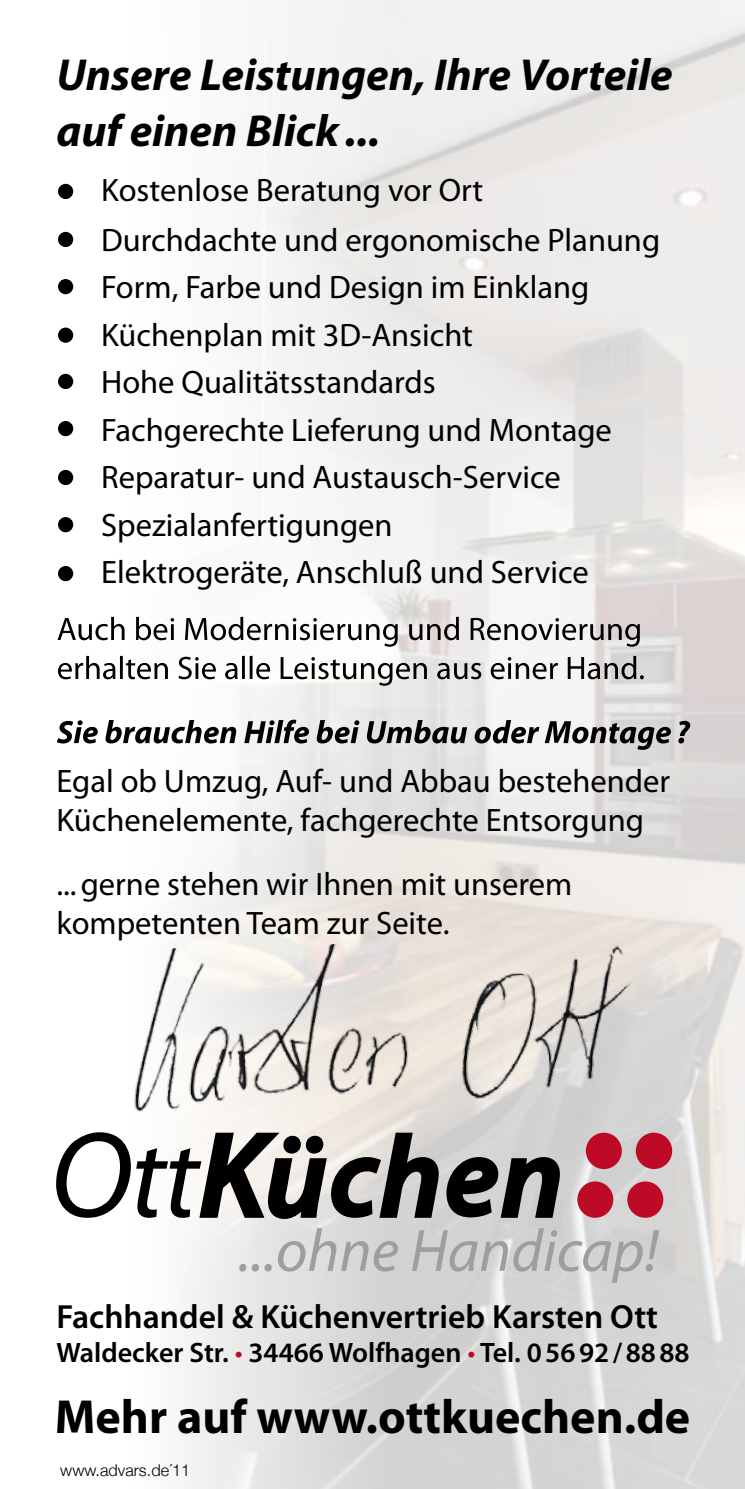
<style>
.page{position:relative;width:745px;height:1489px;background:#fff}
.page>*{position:absolute;margin:0;border:0;box-sizing:border-box;transform-origin:0 0}
.t1{font:700 48px "Myriad Pro";color:#000}
.t2{font:italic 700 45px/55px "Myriad Pro";color:#000}
.t3{font:600 33.5px "Myriad Pro";color:#000}
.t4{font:32.5px/47.8px "Myriad Pro";color:#000}
.t5{font:600 28.25px "Myriad Pro";color:#000}
.t6{font:300 16.25px "Helvetica Neue";color:#000}
.s1{font-weight:400;color:#bd0a26}
</style>
<div class="page">
<img style="left:56px;top:0;width:688px;height:1488px">
<svg style="left:57px;top:719px;width:632px;height:31px"></svg>
<svg style="left:58px;top:656px;width:585px;height:29px"></svg>
<svg style="left:58px;top:617px;width:581px;height:29px"></svg>
<img style="left:57px;top:935px;width:619px;height:188px">
<div style="left:58px;top:184px;width:15px;height:15px;background:#000;border-radius:50%"></div>
<div style="left:58px;top:327px;width:15px;height:16px;background:#000;border-radius:50%"></div>
<div style="left:58px;top:232px;width:15px;height:15px;background:#000;border-radius:50%"></div>
<div style="left:58px;top:470px;width:15px;height:15px;background:#000;border-radius:50%"></div>
<div style="left:58px;top:374px;width:15px;height:15px;background:#000;border-radius:50%"></div>
<div style="left:58px;top:279px;width:15px;height:15px;background:#000;border-radius:50%"></div>
<div style="left:58px;top:517px;width:15px;height:15px;background:#000;border-radius:50%"></div>
<div style="left:58px;top:566px;width:15px;height:15px;background:#000;border-radius:50%"></div>
<div style="left:58px;top:421px;width:15px;height:15px;background:#000;border-radius:50%"></div>
<svg style="left:446px;top:1156px;width:113px;height:61px;background:#505051"></svg>
<svg style="left:56px;top:1132px;width:382px;height:86px"></svg>
<div style="left:585px;top:1132px;width:36px;height:36px;background:#bd0a26;border-radius:50%"></div>
<div style="left:577px;top:1181px;width:36px;height:36px;background:#bd0a26;border-radius:50%"></div>
<div style="left:635px;top:1132px;width:36px;height:36px;background:#bd0a26;border-radius:50%"></div>
<div style="left:627px;top:1181px;width:35px;height:36px;background:#bd0a26;border-radius:50%"></div>
<div style="left:239px;top:1263px;width:7px;height:8px;background:#9c9e9f;border-radius:50%"></div>
<div style="left:251px;top:1263px;width:8px;height:8px;background:#9c9e9f;border-radius:50%"></div>
<div style="left:264px;top:1263px;width:7px;height:8px;background:#9c9e9f;border-radius:50%"></div>
<svg style="left:278px;top:1228px;width:120px;height:43px;background:#c9c9ca"></svg>
<svg style="left:411px;top:1230px;width:96px;height:41px;background:#c2c3c4"></svg>
<svg style="left:513px;top:1228px;width:146px;height:54px;background:#c7c7c8"></svg>
<h2 class="t2" style="left:56px;top:46px;width:617px">Unsere Leistungen, Ihre Vorteile auf einen Blick...</h2>
<p class="t4" style="left:101px;top:165px;width:560px">Kostenlose Beratung vor Ort<br>Durchdachte und ergonomische Planung<br>Form, Farbe und Design im Einklang<br>Küchenplan mit 3D-Ansicht<br>Hohe Qualitätsstandards<br>Fachgerechte Lieferung und Montage<br>Reparatur- und Austausch-Service<br>Spezialanfertigungen<br>Elektrogeräte, Anschluß und Service</p>
<p class="t4" style="left:56px;top:760px;width:614px;line-height:39px">Egal ob Umzug, Auf- und Abbau bestehender<br>Küchenelemente, fachgerechte Entsorgung</p>
<p class="t4" style="left:56px;top:863px;width:517px;line-height:39px">...gerne stehen wir Ihnen mit unserem kompetenten Team zur Seite.</p>
<p class="t3" style="left:56px;top:1295px;width:602px">Fachhandel &amp; Küchenvertrieb Karsten Ott</p>
<p class="t5" style="left:56px;top:1334px;width:634px">Waldecker Str. <span class="s1">•</span> 34466 Wolfhagen <span class="s1">•</span> Tel. 05692/8888</p>
<h1 class="t1" style="left:55px;top:1385px;width:636px">Mehr auf www.ottkuechen.de</h1>
<p class="t6" style="left:60px;top:1460px;width:131px">www.advars.de´11</p>
</div>
